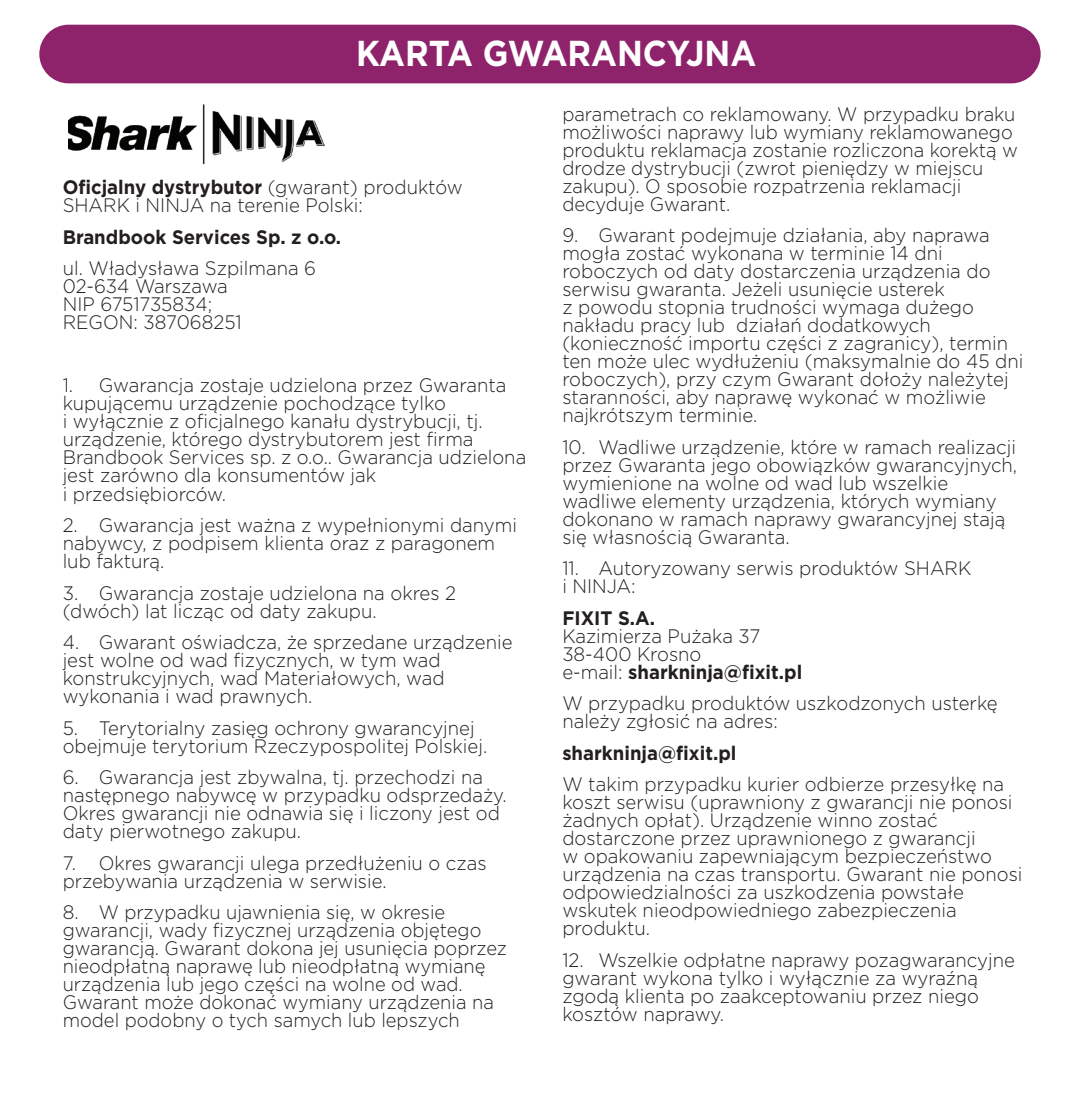
<style>
.page{position:relative;width:1080px;height:1106px;background:#fff}
.page>*{position:absolute;margin:0;border:0;box-sizing:border-box;transform-origin:0 0}
.Ingredients_-_list{font:700 36px "Gotham";color:#fff;scale:.91 1}
.t1{font:300 19.5px/18px "Gotham";color:#231f20;scale:.95 1}
.t2{font:300 19.5px/18px "Gotham";color:#231f20;scale:.94 1}
.t3{font:700 19.5px "Gotham";color:#231f20;scale:.95 1}
.s1{font-weight:700}
</style>
<div class="page">
<div style="left:39px;top:25px;width:1002px;height:58px;background:#8e236c;border-radius:29px"></div>
<img style="left:68px;top:104px;width:257px;height:61px">
<p class="Ingredients_-_list" style="left:356px;top:30px;width:441px">KARTA GWARANCYJNA</p>
<p class="t1" style="left:63px;top:178px;width:423px"><span class="s1">Oficjalny dystrybutor</span> (gwarant) produktów<br>SHARK i NINJA na terenie Polski:</p>
<p class="t3" style="left:63px;top:224px;width:295px">Brandbook Services Sp. z o.o.</p>
<p class="t1" style="left:63px;top:259px;width:268px">ul. Władysława Szpilmana 6<br>02-634 Warszawa<br>NIP 6751735834;<br>REGON: 387068251</p>
<p class="t1" style="left:63px;top:376px;width:490px">1. Gwarancja zostaje udzielona przez Gwaranta kupującemu urządzenie pochodzące tylko<br>i wyłącznie z oficjalnego kanału dystrybucji, tj. urządzenie, którego dystrybutorem jest firma Brandbook Services sp. z o.o.. Gwarancja udzielona jest zarówno dla konsumentów jak<br>i przedsiębiorców.</p>
<p class="t1" style="left:63px;top:515px;width:480px">2. Gwarancja jest ważna z wypełnionymi danymi nabywcy, z podpisem klienta oraz z paragonem lub fakturą.</p>
<p class="t1" style="left:63px;top:583px;width:416px">3. Gwarancja zostaje udzielona na okres 2 (dwóch) lat licząc od daty zakupu.</p>
<p class="t1" style="left:63px;top:632px;width:475px">4. Gwarant oświadcza, że sprzedane urządzenie jest wolne od wad fizycznych, w tym wad konstrukcyjnych, wad Materiałowych, wad wykonania i wad prawnych.</p>
<p class="t1" style="left:63px;top:718px;width:448px">5. Terytorialny zasięg ochrony gwarancyjnej obejmuje terytorium Rzeczypospolitej Polskiej.</p>
<p class="t1" style="left:63px;top:767px;width:469px">6. Gwarancja jest zbywalna, tj. przechodzi na następnego nabywcę w przypadku odsprzedaży.<br>Okres gwarancji nie odnawia się i liczony jest od daty pierwotnego zakupu.</p>
<p class="t1" style="left:63px;top:853px;width:448px">7. Okres gwarancji ulega przedłużeniu o czas przebywania urządzenia w serwisie.</p>
<p class="t1" style="left:63px;top:902px;width:469px">8. W przypadku ujawnienia się, w okresie gwarancji, wady fizycznej urządzenia objętego gwarancją. Gwarant dokona jej usunięcia poprzez nieodpłatną naprawę lub nieodpłatną wymianę urządzenia lub jego części na wolne od wad.<br>Gwarant może dokonać wymiany urządzenia na model podobny o tych samych lub lepszych</p>
<p class="t2" style="left:562px;top:104px;width:486px">parametrach co reklamowany. W przypadku braku możliwości naprawy lub wymiany reklamowanego produktu reklamacja zostanie rozliczona korektą w drodze dystrybucji (zwrot pieniędzy w miejscu zakupu). O sposobie rozpatrzenia reklamacji decyduje Gwarant.</p>
<p class="t1" style="left:562px;top:226px;width:487px">9. Gwarant podejmuje działania, aby naprawa mogła zostać wykonana w terminie 14 dni roboczych od daty dostarczenia urządzenia do serwisu gwaranta. Jeżeli usunięcie usterek<br>z powodu stopnia trudności wymaga dużego nakładu pracy lub działań dodatkowych (konieczność importu części z zagranicy), termin ten może ulec wydłużeniu (maksymalnie do 45 dni roboczych), przy czym Gwarant dołoży należytej staranności, aby naprawę wykonać w możliwie najkrótszym terminie.</p>
<p class="t1" style="left:562px;top:437px;width:480px">10. Wadliwe urządzenie, które w ramach realizacji przez Gwaranta jego obowiązków gwarancyjnych, wymienione na wolne od wad lub wszelkie wadliwe elementy urządzenia, których wymiany dokonano w ramach naprawy gwarancyjnej stają się własnością Gwaranta.</p>
<p class="t1" style="left:562px;top:559px;width:432px">11. Autoryzowany serwis produktów SHARK i NINJA:</p>
<p class="t1" style="left:562px;top:608px;width:254px"><span class="s1">FIXIT S.A.<br></span>Kazimierza Pużaka 37<br>38-400 Krosno<br>e-mail: <span class="s1">sharkninja@fixit.pl</span></p>
<p class="t1" style="left:562px;top:694px;width:460px">W przypadku produktów uszkodzonych usterkę należy zgłosić na adres:</p>
<p class="t3" style="left:562px;top:740px;width:185px">sharkninja@fixit.pl</p>
<p class="t1" style="left:562px;top:775px;width:486px">W takim przypadku kurier odbierze przesyłkę na koszt serwisu (uprawniony z gwarancji nie ponosi żadnych opłat). Urządzenie winno zostać dostarczone przez uprawnionego z gwarancji<br>w opakowaniu zapewniającym bezpieczeństwo urządzenia na czas transportu. Gwarant nie ponosi odpowiedzialności za uszkodzenia powstałe wskutek nieodpowiedniego zabezpieczenia produktu.</p>
<p class="t1" style="left:562px;top:950px;width:478px">12. Wszelkie odpłatne naprawy pozagwarancyjne gwarant wykona tylko i wyłącznie za wyraźną zgodą klienta po zaakceptowaniu przez niego kosztów naprawy.</p>
</div>
